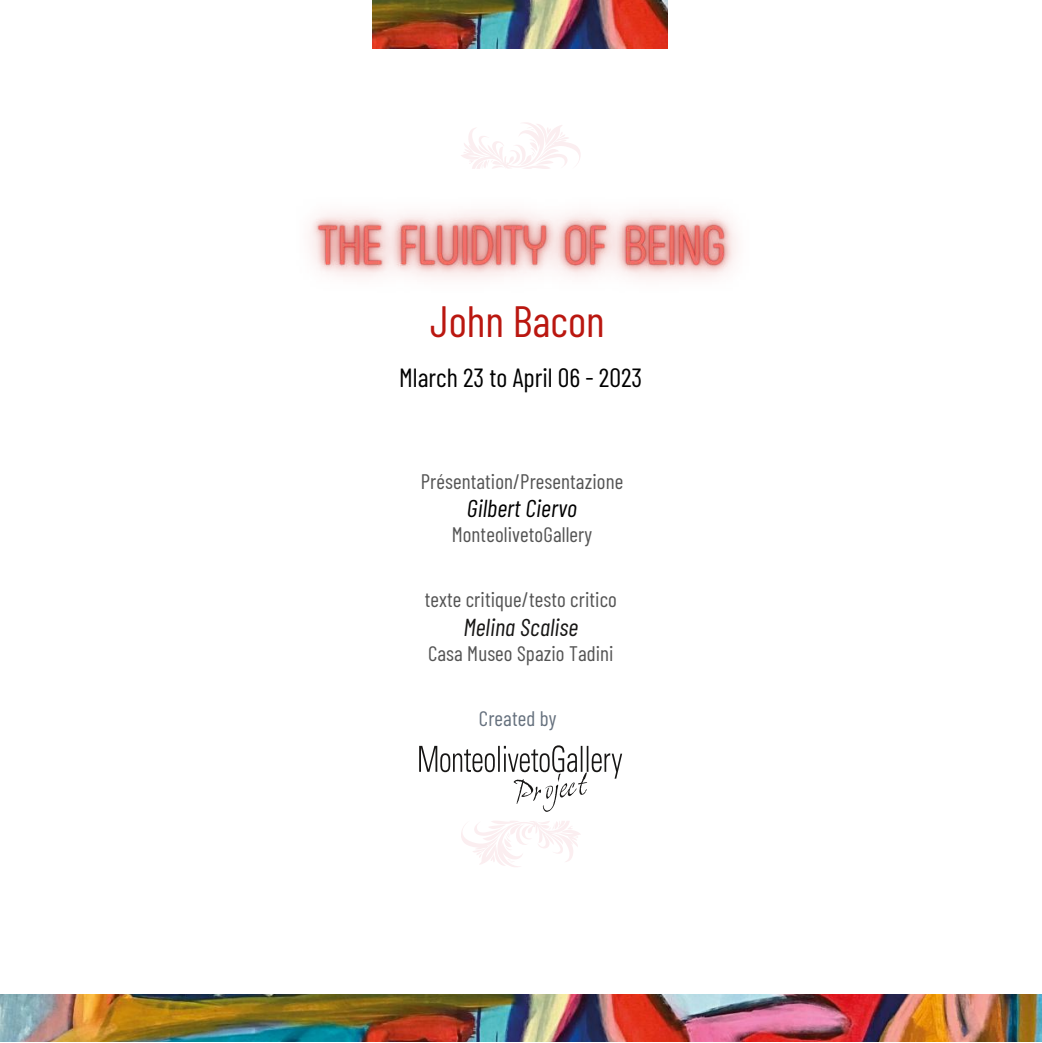
<style>
.page{position:relative;width:1042px;height:1043px;background:#fff}
.page>*{position:absolute;margin:0;border:0;box-sizing:border-box;transform-origin:0 0}
.t1{font:43.75px "Barlow Condensed";color:#ba1710}
.t2{font:26.25px "Barlow Condensed";color:#000}
.t3{font:italic 24.5px "Barlow Condensed";letter-spacing:.005em;color:#000}
.t4{font:italic 24.5px "Barlow Condensed";letter-spacing:.005em;color:#171615}
.t5{font:21px "Barlow Condensed";letter-spacing:.005em;color:#545454}
.t6{font:21px "Barlow Condensed";letter-spacing:.005em;color:#66717e}
</style>
<div class="page">
<svg style="left:474px;top:821px;width:106px;height:44px"></svg>
<svg style="left:461px;top:124px;width:106px;height:35px"></svg>
<svg style="left:419px;top:745px;width:203px;height:66px"></svg>
<img style="left:0;top:994px;width:1041px;height:47px">
<img style="left:372px;top:1px;width:295px;height:47px">
<img style="left:310px;top:159px;width:426px;height:119px">
<h1 class="t1" style="left:430px;top:293px;width:176px">John Bacon</h1>
<p class="t2" style="left:399px;top:360px;width:244px">Mlarch 23 to April 06 - 2023</p>
<p class="t5" style="left:420px;top:467px;width:204px">Présentation/Presentazione</p>
<p class="t3" style="left:467px;top:493px;width:112px">Gilbert Ciervo</p>
<p class="t5" style="left:451px;top:521px;width:142px">MonteolivetoGallery</p>
<p class="t5" style="left:424px;top:586px;width:194px">texte critique/testo critico</p>
<p class="t4" style="left:463px;top:611px;width:116px">Melina Scalise</p>
<p class="t5" style="left:428px;top:639px;width:187px">Casa Museo Spazio Tadini</p>
<p class="t6" style="left:479px;top:704px;width:79px">Created by</p>
</div>
